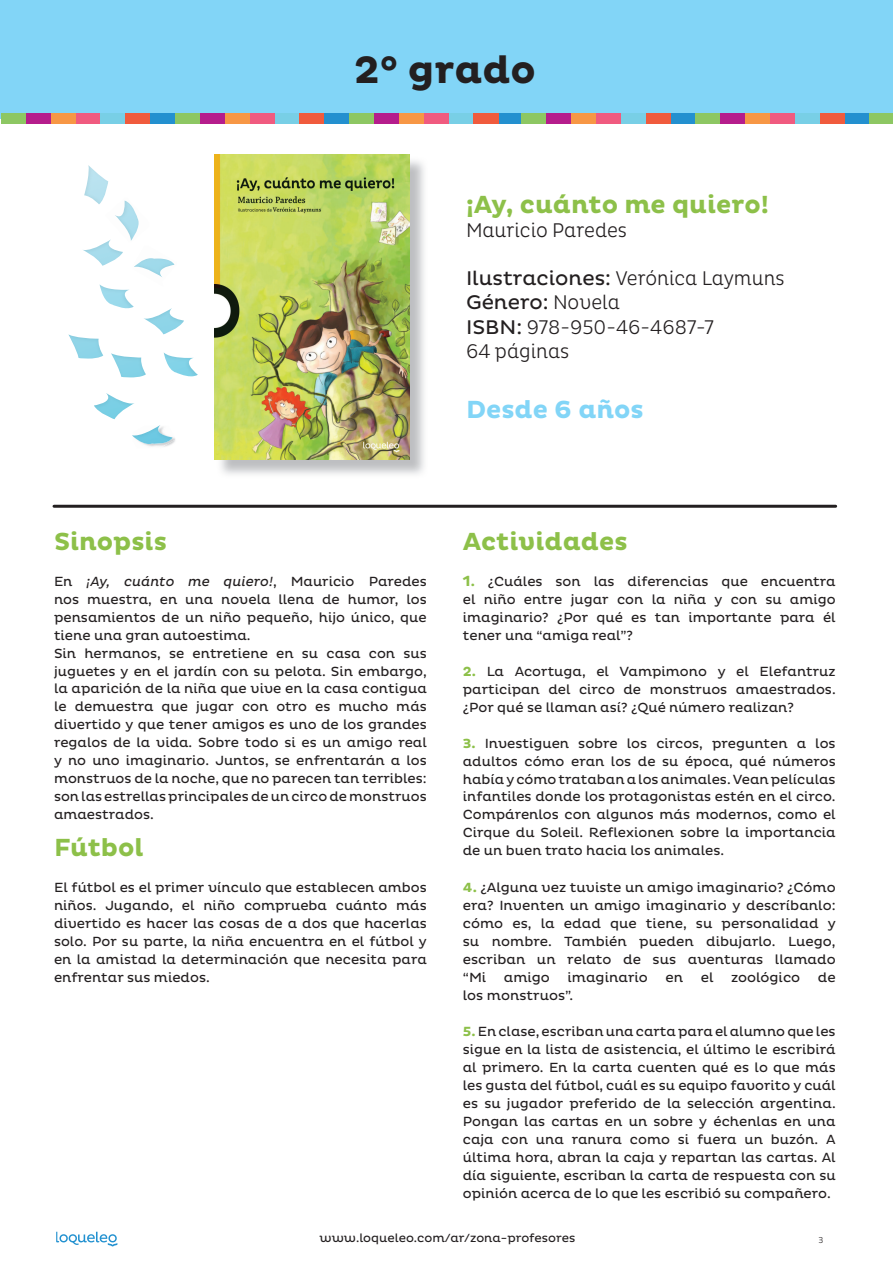
<style>
.page{position:relative;width:893px;height:1263px;background:#fff}
.page>*{position:absolute;margin:0;border:0;box-sizing:border-box;transform-origin:0 0}
.t1{font:700 39px "Pluto";color:#231f20}
.t2{font:700 25.2px "Pluto";color:#8dc049}
.t3{font:700 25.2px "Pluto";color:#82d5f7}
.t4{font:300 20.1px/24.2px "Pluto Cond";color:#231f20}
.t5{font:20.1px "Pluto";color:#231f20}
.t6{font:13.5px/18px "Pluto";color:#231f20;text-align:justify}
.t7{font:12px "Pluto";color:#231f20}
.t8{font:300 8.7px "Pluto Cond";color:#231f20}
.s1{font-family:"Pluto";font-weight:400}
.s2{font-family:"Pluto Cond";font-weight:300}
.s3{font-style:italic}
.s4{font-weight:700;font-size:15px;color:#8dc049}
.s5{font-weight:700;color:#8dc049}
</style>
<div class="page">
<div style="left:0;top:0;width:893px;height:119px;background:#82d5f7"></div>
<div style="left:2px;top:114px;width:25px;height:10px;background:#8dc763"></div>
<div style="left:26px;top:114px;width:25px;height:10px;background:#b51d8c"></div>
<div style="left:51px;top:114px;width:25px;height:10px;background:#f79745"></div>
<div style="left:76px;top:114px;width:25px;height:10px;background:#f05b7f"></div>
<div style="left:101px;top:114px;width:25px;height:10px;background:#78cfe6"></div>
<div style="left:126px;top:114px;width:25px;height:10px;background:#f05b3d"></div>
<div style="left:151px;top:114px;width:25px;height:10px;background:#2390cf"></div>
<div style="left:176px;top:114px;width:25px;height:10px;background:#8dc763"></div>
<div style="left:200px;top:114px;width:25px;height:10px;background:#b51d8c"></div>
<div style="left:225px;top:114px;width:25px;height:10px;background:#f79745"></div>
<div style="left:250px;top:114px;width:25px;height:10px;background:#f05b7f"></div>
<div style="left:275px;top:114px;width:25px;height:10px;background:#78cfe6"></div>
<div style="left:300px;top:114px;width:25px;height:10px;background:#f05b3d"></div>
<div style="left:325px;top:114px;width:25px;height:10px;background:#2390cf"></div>
<div style="left:350px;top:114px;width:25px;height:10px;background:#8dc763"></div>
<div style="left:374px;top:114px;width:25px;height:10px;background:#b51d8c"></div>
<div style="left:399px;top:114px;width:25px;height:10px;background:#f79745"></div>
<div style="left:424px;top:114px;width:25px;height:10px;background:#f05b7f"></div>
<div style="left:449px;top:114px;width:25px;height:10px;background:#78cfe6"></div>
<div style="left:474px;top:114px;width:25px;height:10px;background:#f05b3d"></div>
<div style="left:499px;top:114px;width:23px;height:10px;background:#2390cf"></div>
<div style="left:522px;top:114px;width:25px;height:10px;background:#8dc763"></div>
<div style="left:547px;top:114px;width:25px;height:10px;background:#b51d8c"></div>
<div style="left:572px;top:114px;width:25px;height:10px;background:#f79745"></div>
<div style="left:596px;top:114px;width:25px;height:10px;background:#f05b7f"></div>
<div style="left:621px;top:114px;width:25px;height:10px;background:#78cfe6"></div>
<div style="left:646px;top:114px;width:25px;height:10px;background:#f05b3d"></div>
<div style="left:671px;top:114px;width:25px;height:10px;background:#2390cf"></div>
<div style="left:696px;top:114px;width:25px;height:10px;background:#8dc763"></div>
<div style="left:721px;top:114px;width:25px;height:10px;background:#b51d8c"></div>
<div style="left:746px;top:114px;width:25px;height:10px;background:#f79745"></div>
<div style="left:770px;top:114px;width:26px;height:10px;background:#f05b7f"></div>
<div style="left:795px;top:114px;width:25px;height:10px;background:#78cfe6"></div>
<div style="left:820px;top:114px;width:25px;height:10px;background:#f05b3d"></div>
<div style="left:845px;top:114px;width:25px;height:10px;background:#2390cf"></div>
<div style="left:870px;top:114px;width:23px;height:10px;background:#8dc763"></div>
<svg style="left:56px;top:1232px;width:61px;height:14px"></svg>
<img style="left:220px;top:157px;width:204px;height:318px">
<img style="left:215px;top:154px;width:194px;height:306px">
<img style="left:164px;top:353px;width:30px;height:24px">
<img style="left:176px;top:360px;width:22px;height:16px">
<img style="left:100px;top:285px;width:29px;height:7px">
<img style="left:102px;top:292px;width:32px;height:17px">
<img style="left:115px;top:201px;width:24px;height:40px">
<img style="left:147px;top:437px;width:28px;height:10px">
<img style="left:133px;top:426px;width:39px;height:19px">
<img style="left:134px;top:258px;width:40px;height:19px">
<img style="left:144px;top:308px;width:40px;height:26px">
<img style="left:94px;top:393px;width:40px;height:26px">
<img style="left:83px;top:239px;width:40px;height:27px">
<img style="left:111px;top:353px;width:35px;height:24px">
<img style="left:84px;top:165px;width:24px;height:39px">
<img style="left:68px;top:334px;width:35px;height:25px">
<hr style="left:54px;top:505px;width:782px;height:3px;background:#231f20">
<h1 class="t1" style="left:354px;top:48px;width:184px">2° grado</h1>
<h2 class="t2" style="left:466px;top:190px;width:304px">¡Ay, cuánto me quiero!</h2>
<h3 class="t4" style="left:466px;top:218px;width:163px">Mauricio Paredes</h3>
<h3 class="t4" style="left:466px;top:266px;width:320px"><span class="s1">Ilustraciones:</span> Verónica Laymuns</h3>
<h3 class="t5" style="left:466px;top:291px;width:155px">Género: <span class="s2">Novela</span></h3>
<h3 class="t4" style="left:466px;top:315px;width:250px"><span class="s1">ISBN:</span> 978-950-46-4687-7<br>64 páginas</h3>
<h2 class="t3" style="left:466px;top:395px;width:179px">Desde 6 años</h2>
<h2 class="t2" style="left:54px;top:527px;width:115px">Sinopsis</h2>
<p class="t6" style="left:54px;top:572px;width:374px;text-align:left">En <span class="s3">¡Ay, cuánto me quiero!</span>, Mauricio Paredes nos muestra, en una novela llena de humor, los pensamientos de un niño pequeño, hijo único, que tiene una gran autoestima.<br>Sin hermanos, se entretiene en su casa con sus juguetes y en el jardín con su pelota. Sin embargo, la aparición de la niña que vive en la casa contigua le demuestra que jugar con otro es mucho más divertido y que tener amigos es uno de los grandes regalos de la vida. Sobre todo si es un amigo real y no uno imaginario. Juntos, se enfrentarán a los monstruos de la noche, que no parecen tan terribles: son las estrellas principales de un circo de monstruos amaestrados.</p>
<h2 class="t2" style="left:54px;top:833px;width:91px">Fútbol</h2>
<p class="t6" style="left:54px;top:878px;width:374px">El fútbol es el primer vínculo que establecen ambos niños. Jugando, el niño comprueba cuánto más divertido es hacer las cosas de a dos que hacerlas solo. Por su parte, la niña encuentra en el fútbol y en la amistad la determinación que necesita para enfrentar sus miedos.</p>
<h2 class="t2" style="left:463px;top:527px;width:166px">Actividades</h2>
<p class="t6" style="left:463px;top:572px;width:374px"><span class="s4">1</span><span class="s5">.</span> ¿Cuáles son las diferencias que encuentra el niño entre jugar con la niña y con su amigo imaginario? ¿Por qué es tan importante para él tener una “amiga real”?</p>
<p class="t6" style="left:463px;top:662px;width:374px"><span class="s5">2.</span> La Acortuga, el Vampimono y el Elefantruz participan del circo de monstruos amaestrados. ¿Por qué se llaman así? ¿Qué número realizan?</p>
<p class="t6" style="left:463px;top:734px;width:374px"><span class="s5">3.</span> Investiguen sobre los circos, pregunten a los adultos cómo eran los de su época, qué números había y cómo trataban a los animales. Vean películas infantiles donde los protagonistas estén en el circo.<br>Compárenlos con algunos más modernos, como el Cirque du Soleil. Reflexionen sobre la importancia de un buen trato hacia los animales.</p>
<p class="t6" style="left:463px;top:878px;width:374px"><span class="s5">4.</span> ¿Alguna vez tuviste un amigo imaginario? ¿Cómo era? Inventen un amigo imaginario y descríbanlo: cómo es, la edad que tiene, su personalidad y su nombre. También pueden dibujarlo. Luego, escriban un relato de sus aventuras llamado “Mi</p>
<p class="t6" style="left:504px;top:968px;width:48px">amigo</p>
<p class="t6" style="left:567px;top:968px;width:82px">imaginario</p>
<p class="t6" style="left:665px;top:968px;width:19px">en</p>
<p class="t6" style="left:701px;top:968px;width:14px">el</p>
<p class="t6" style="left:731px;top:968px;width:71px">zoológico</p>
<p class="t6" style="left:818px;top:968px;width:19px">de</p>
<p class="t6" style="left:463px;top:986px;width:112px">los monstruos”.</p>
<p class="t6" style="left:463px;top:1022px;width:374px"><span class="s5">5.</span> En clase, escriban una carta para el alumno que les sigue en la lista de asistencia, el último le escribirá al primero. En la carta cuenten qué es lo que más les gusta del fútbol, cuál es su equipo favorito y cuál es su jugador preferido de la selección argentina.<br>Pongan las cartas en un sobre y échenlas en una caja con una ranura como si fuera un buzón. A última hora, abran la caja y repartan las cartas. Al día siguiente, escriban la carta de respuesta con su opinión acerca de lo que les escribió su compañero.</p>
<p class="t7" style="left:319px;top:1231px;width:257px">www.loqueleo.com/ar/zona-profesores</p>
<p class="t8" style="left:818px;top:1235px;width:6px">3</p>
</div>
